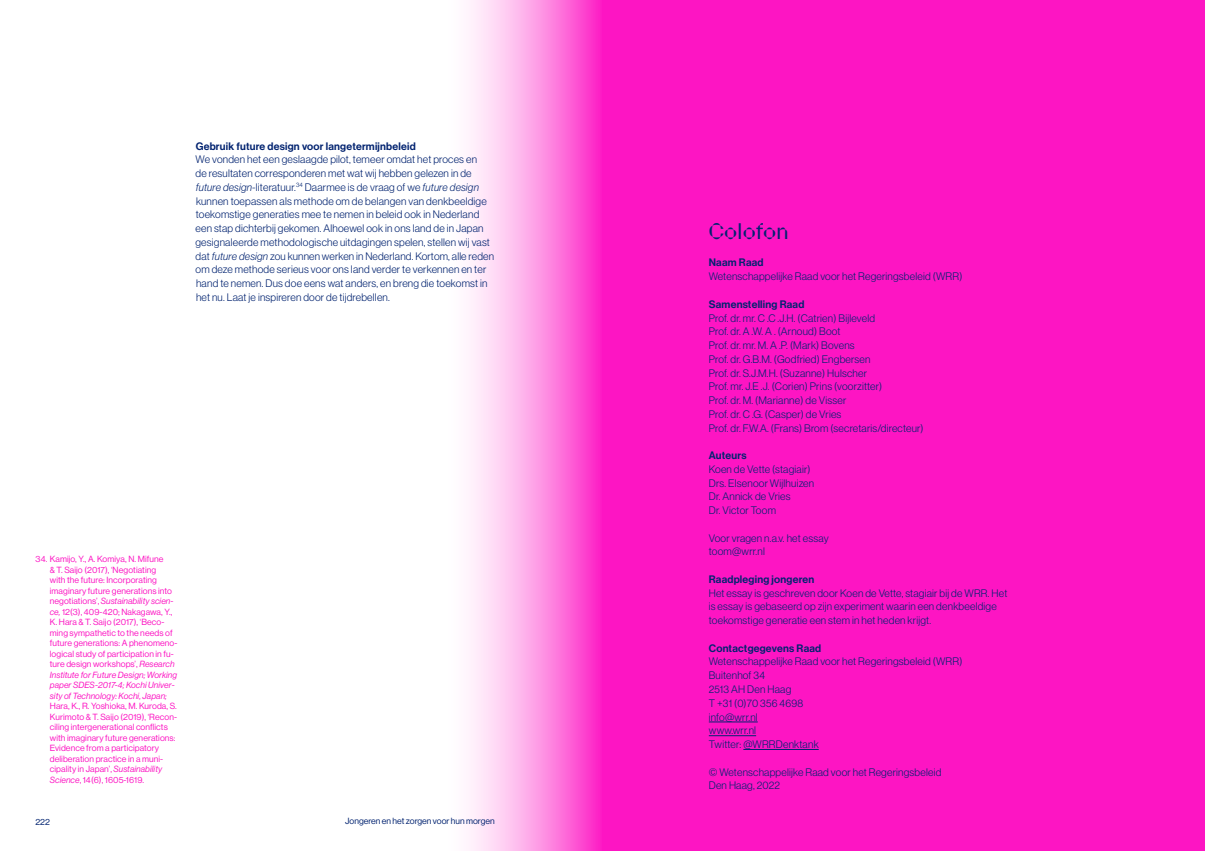
<style>
.page{position:relative;width:1205px;height:851px;background:#fff}
.page>*{position:absolute;margin:0;border:0;box-sizing:border-box;transform-origin:0 0}
.INLEIDING{font:22.5px "Parabole";color:#022370}
.BODY_TEKST{font:10.62px/13.8px "N Haas Grotesk DS Pro 45 Lt";letter-spacing:.02em;color:#022370}
.BODY_TEKST-2{font:10.62px "N Haas Grotesk DS Pro 65 Md";letter-spacing:.02em;color:#022370}
.t1{font:8.75px/10.5px "N Haas Grotesk DS Pro 55 Rg";letter-spacing:.01em;color:#fd15c3}
.t2{font:8.75px "N Haas Grotesk DS Pro 55 Rg";color:#022370}
.s1{font-family:"N Haas Grotesk DS Pro 46 Lt It"}
.s2{font-family:"N Haas Grotesk DS Pro 56 It"}
</style>
<div class="page">
<svg style="left:468px;top:0;width:134px;height:850px;background:#fe99e4"></svg>
<div style="left:602px;top:0;width:603px;height:850px;background:#fd15c3"></div>
<hr style="left:709px;top:721px;width:49px;height:1px;background:#022370">
<hr style="left:709px;top:735px;width:47px;height:1px;background:#022370">
<hr style="left:743px;top:749px;width:76px;height:1px;background:#022370">
<p class="BODY_TEKST-2" style="left:196px;top:140px;width:222px">Gebruik future design voor langetermijnbeleid</p>
<p class="BODY_TEKST" style="left:195px;top:153px;width:300px">We vonden het een geslaagde pilot, temeer omdat het proces en<br>de resultaten corresponderen met wat wij hebben gelezen in de <span class="s1">future design-</span>literatuur.<sup>34</sup> Daarmee is de vraag of we <span class="s1">future design </span>kunnen toepassen als methode om de belangen van denkbeeldige toekomstige generaties mee te nemen in beleid ook in Nederland een stap dichterbij gekomen. Alhoewel ook in ons land de in Japan gesignaleerde methodologische uitdagingen spelen, stellen wij vast dat <span class="s1">future design</span> zou kunnen werken in Nederland. Kortom, alle reden om deze methode serieus voor ons land verder te verkennen en ter hand te nemen. Dus doe eens wat anders, en breng die toekomst in het nu. Laat je inspireren door de tijdrebellen.</p>
<p class="t1" style="left:50px;top:554px;width:129px;text-indent:-14px">34. Kamijo, Y., A. Komiya, N. Mifune<br>&amp; T. Saijo (2017), ‘Negotiating<br>with the future: Incorporating imaginary future generations into negotiations’, <span class="s2">Sustainability scien&shy;ce,</span> 12(3), 409-420; Nakagawa, Y., K. Hara &amp; T. Saijo (2017), ‘Beco&shy;ming sympathetic to the needs of future generations: A phenomeno&shy;logical study of participation in fu&shy;ture design workshops’, <span class="s2">Research Institute for Future Design; Working paper SDES-2017-4; Kochi Univer&shy;sity of Technology: Kochi, Japan; </span>Hara, K., R. Yoshioka, M. Kuroda, S.<br>Kurimoto &amp; T. Saijo (2019), ‘Recon&shy;ciling intergenerational conflicts with imaginary future generations:<br>Evidence from a participatory deliberation practice in a muni&shy;cipality in Japan’, <span class="s2">Sustainability Science</span>, 14(6), 1605-1619.</p>
<p class="t2" style="left:35px;top:816px;width:16px">222</p>
<p class="t2" style="left:345px;top:816px;width:151px">Jongeren en het zorgen voor hun morgen</p>
<h2 class="INLEIDING" style="left:709px;top:218px;width:82px">Colofon</h2>
<p class="BODY_TEKST-2" style="left:709px;top:256px;width:56px">Naam Raad</p>
<p class="BODY_TEKST" style="left:709px;top:269px;width:255px">Wetenschappelijke Raad voor het Regeringsbeleid (WRR)</p>
<p class="BODY_TEKST-2" style="left:709px;top:298px;width:97px">Samenstelling Raad</p>
<p class="BODY_TEKST" style="left:709px;top:311px;width:168px">Prof. dr. mr. C .C .J.H. (Catrien) Bijleveld</p>
<p class="BODY_TEKST" style="left:709px;top:324px;width:133px">Prof. dr. A .W. A . (Arnoud) Boot</p>
<p class="BODY_TEKST" style="left:709px;top:338px;width:147px">Prof. dr. mr. M. A .P. (Mark) Bovens</p>
<p class="BODY_TEKST" style="left:709px;top:352px;width:163px">Prof. dr. G.B.M. (Godfried) Engbersen</p>
<p class="BODY_TEKST" style="left:709px;top:366px;width:160px">Prof. dr. S.J.M.H. (Suzanne) Hulscher</p>
<p class="BODY_TEKST" style="left:709px;top:379px;width:175px">Prof. mr. J.E .J. (Corien) Prins (voorzitter)</p>
<p class="BODY_TEKST" style="left:709px;top:393px;width:139px">Prof. dr. M. (Marianne) de Visser</p>
<p class="BODY_TEKST" style="left:709px;top:407px;width:134px">Prof. dr. C .G. (Casper) de Vries</p>
<p class="BODY_TEKST" style="left:709px;top:421px;width:216px">Prof. dr. F.W.A. (Frans) Brom (secretaris/directeur)</p>
<p class="BODY_TEKST-2" style="left:709px;top:449px;width:39px">Auteurs</p>
<p class="BODY_TEKST" style="left:709px;top:462px;width:103px">Koen de Vette (stagiair)</p>
<p class="BODY_TEKST" style="left:709px;top:476px;width:107px">Drs. Elsenoor Wijlhuizen</p>
<p class="BODY_TEKST" style="left:709px;top:489px;width:83px">Dr. Annick de Vries</p>
<p class="BODY_TEKST" style="left:709px;top:503px;width:69px">Dr. Victor Toom</p>
<p class="BODY_TEKST" style="left:709px;top:531px;width:121px">Voor vragen n.a.v. het essay</p>
<p class="BODY_TEKST" style="left:709px;top:544px;width:58px">toom@wrr.nl</p>
<p class="BODY_TEKST-2" style="left:709px;top:573px;width:107px">Raadpleging jongeren</p>
<p class="BODY_TEKST" style="left:709px;top:586px;width:300px">Het essay is geschreven door Koen de Vette, stagiair bij de WRR. Het is essay is gebaseerd op zijn experiment waarin een denkbeeldige toekomstige generatie een stem in het heden krijgt.</p>
<p class="BODY_TEKST-2" style="left:709px;top:641px;width:114px">Contactgegevens Raad</p>
<p class="BODY_TEKST" style="left:709px;top:654px;width:255px">Wetenschappelijke Raad voor het Regeringsbeleid (WRR)</p>
<p class="BODY_TEKST" style="left:709px;top:668px;width:58px">Buitenhof 34</p>
<p class="BODY_TEKST" style="left:709px;top:682px;width:84px">2513 AH Den Haag</p>
<p class="BODY_TEKST" style="left:709px;top:696px;width:96px">T +31 (0)70 356 4698</p>
<p class="BODY_TEKST" style="left:709px;top:709px;width:50px">info@wrr.nl</p>
<p class="BODY_TEKST" style="left:709px;top:723px;width:49px">www.wrr.nl</p>
<p class="BODY_TEKST" style="left:709px;top:737px;width:111px">Twitter: @WRRDenktank</p>
<p class="BODY_TEKST" style="left:709px;top:764px;width:234px">© Wetenschappelijke Raad voor het Regeringsbeleid</p>
<p class="BODY_TEKST" style="left:709px;top:778px;width:73px">Den Haag, 2022</p>
</div>
